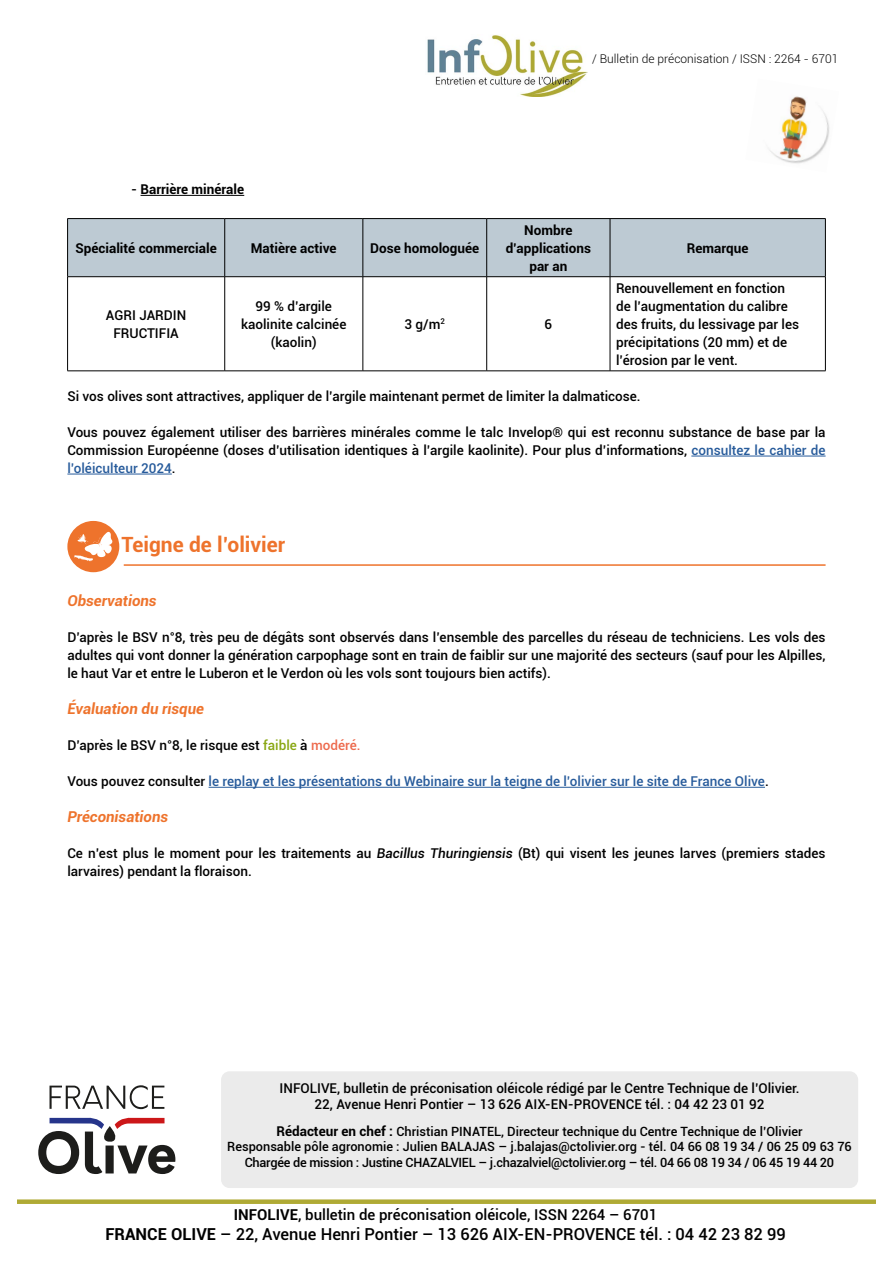
<style>
.page{position:relative;width:893px;height:1263px;background:#fff}
.page>*{position:absolute;margin:0;border:0;box-sizing:border-box;transform-origin:0 0}
.t1{font:700 21px "Roboto";color:#ee732c}
.t2{font:500 16.5px "Roboto";color:#000}
.t3{font:500 15px "Roboto";color:#000}
.t4{font:italic 700 15px "Roboto";color:#ee732c}
.t5{font:500 13.5px/18px "Roboto";color:#000;text-align:center}
.t6{font:500 13.5px "Roboto";color:#275b9b}
.t7{font:700 13.5px/18px "Roboto";color:#000;text-align:center}
.t8{font:500 12.75px/15.3px "Roboto";color:#000;text-align:center}
.t9{font:300 12px "Roboto";color:#000}
.s1{font-weight:500}
.s2{color:#275b9b}
.s3{color:#89a712}
.s4{color:#ed6a4d}
.s5{color:#000}
.s6{font-style:italic}
.s7{font-weight:700;font-size:13.5px}
.s8{font-weight:700}
</style>
<div class="page">
<div style="left:221px;top:1071px;width:637px;height:117px;background:#ebebeb;border-radius:9px"></div>
<img style="left:427px;top:35px;width:161px;height:62px">
<img style="left:769px;top:96px;width:61px;height:68px">
<svg style="left:38px;top:1117px;width:137px;height:57px"></svg>
<svg style="left:50px;top:1085px;width:114px;height:24px"></svg>
<div style="left:17px;top:1199px;width:859px;height:5px;background:#afaa35"></div>
<hr style="left:141px;top:195px;width:103px;height:1px;background:#000">
<hr style="left:691px;top:456px;width:135px;height:1px;background:#275b9b">
<hr style="left:67px;top:474px;width:105px;height:1px;background:#275b9b">
<hr style="left:209px;top:787px;width:556px;height:1px;background:#275b9b">
<svg style="left:68px;top:219px;width:757px;height:152px"></svg>
<hr style="left:67px;top:218px;width:158px;height:1px;background:#000">
<hr style="left:67px;top:219px;width:1px;height:57px;background:#000">
<hr style="left:225px;top:218px;width:138px;height:1px;background:#000">
<hr style="left:224px;top:219px;width:1px;height:57px;background:#000">
<hr style="left:363px;top:218px;width:124px;height:1px;background:#000">
<hr style="left:363px;top:219px;width:1px;height:57px;background:#000">
<hr style="left:487px;top:218px;width:123px;height:1px;background:#000">
<hr style="left:486px;top:219px;width:1px;height:57px;background:#000">
<hr style="left:610px;top:218px;width:216px;height:1px;background:#000">
<hr style="left:610px;top:219px;width:1px;height:57px;background:#000">
<hr style="left:825px;top:219px;width:1px;height:57px;background:#000">
<hr style="left:67px;top:276px;width:158px;height:1px;background:#000">
<hr style="left:67px;top:277px;width:1px;height:94px;background:#000">
<hr style="left:225px;top:276px;width:138px;height:1px;background:#000">
<hr style="left:224px;top:277px;width:1px;height:94px;background:#000">
<hr style="left:363px;top:276px;width:124px;height:1px;background:#000">
<hr style="left:363px;top:277px;width:1px;height:94px;background:#000">
<hr style="left:487px;top:276px;width:123px;height:1px;background:#000">
<hr style="left:486px;top:277px;width:1px;height:94px;background:#000">
<hr style="left:610px;top:276px;width:216px;height:1px;background:#000">
<hr style="left:610px;top:277px;width:1px;height:94px;background:#000">
<hr style="left:825px;top:277px;width:1px;height:94px;background:#000">
<hr style="left:67px;top:371px;width:158px;height:1px;background:#000">
<hr style="left:225px;top:371px;width:138px;height:1px;background:#000">
<hr style="left:363px;top:371px;width:124px;height:1px;background:#000">
<hr style="left:487px;top:371px;width:123px;height:1px;background:#000">
<hr style="left:610px;top:371px;width:216px;height:1px;background:#000">
<hr style="left:124px;top:564px;width:702px;height:2px;background:#ee732c">
<div style="left:67px;top:521px;width:52px;height:51px;background:#ee732c;border-radius:50%"></div>
<svg style="left:74px;top:532px;width:38px;height:29px"></svg>
<p class="t9" style="left:592px;top:50px;width:248px">/ Bulletin de préconisation / ISSN : 2264 - 6701</p>
<p class="t7" style="left:131px;top:180px;width:115px"><span class="s1">-</span> Barrière minérale</p>
<p class="t7" style="left:76px;top:238px;width:143px">Spécialité commerciale</p>
<p class="t7" style="left:251px;top:238px;width:87px">Matière active</p>
<p class="t7" style="left:370px;top:238px;width:111px">Dose homologuée</p>
<p class="t7" style="left:506px;top:220px;width:87px">Nombre d’applications par an</p>
<p class="t7" style="left:687px;top:238px;width:63px">Remarque</p>
<p class="t5" style="left:616px;top:278px;width:185px;text-align:left">Renouvellement en fonction de l’augmentation du calibre des fruits, du lessivage par les précipitations (20 mm) et de l’érosion par le vent.</p>
<p class="t5" style="left:67px;top:387px;width:575px">Si vos olives sont attractives, appliquer de l’argile maintenant permet de limiter la dalmaticose.</p>
<p class="t5" style="left:67px;top:423px;width:760px;text-align:justify">Vous pouvez également utiliser des barrières minérales comme le talc Invelop® qui est reconnu substance de base par la Commission Européenne (doses d’utilisation identiques à l’argile kaolinite). Pour plus d’informations, <span class="s2">consultez le cahier de l’oléiculteur 2024</span>.</p>
<p class="t5" style="left:106px;top:305px;width:82px">AGRI JARDIN<br>FRUCTIFIA</p>
<p class="t5" style="left:241px;top:296px;width:107px">99 % d’argile kaolinite calcinée (kaolin)</p>
<p class="t5" style="left:405px;top:314px;width:42px">3 g/m<sup>2</sup></p>
<p class="t5" style="left:544px;top:314px;width:9px">6</p>
<h1 class="t1" style="left:121px;top:530px;width:165px">Teigne de l’olivier</h1>
<p class="t4" style="left:67px;top:590px;width:91px">Observations</p>
<p class="t5" style="left:67px;top:628px;width:760px;text-align:justify">D’après le BSV n°8, très peu de dégâts sont observés dans l’ensemble des parcelles du réseau de techniciens. Les vols des adultes qui vont donner la génération carpophage sont en train de faiblir sur une majorité des secteurs (sauf pour les Alpilles, le haut Var et entre le Luberon et le Verdon où les vols sont toujours bien actifs).</p>
<p class="t4" style="left:67px;top:698px;width:138px">Évaluation du risque</p>
<p class="t5" style="left:67px;top:736px;width:295px">D’après le BSV n°8, le risque est <span class="s3">faible</span> à <span class="s4">modéré.</span></p>
<p class="t6" style="left:67px;top:772px;width:703px"><span class="s5">Vous pouvez consulter</span> le replay et les présentations du Webinaire sur la teigne de l’olivier sur le site de France Olive<span class="s5">.</span></p>
<p class="t4" style="left:67px;top:806px;width:102px">Préconisations</p>
<p class="t5" style="left:67px;top:844px;width:760px;text-align:left">Ce n’est plus le moment pour les traitements au <span class="s6">Bacillus Thuringiensis</span> (Bt) qui visent les jeunes larves (premiers stades larvaires) pendant la floraison.</p>
<p class="t5" style="left:280px;top:1080px;width:521px;line-height:16.2px">INFOLIVE, bulletin de préconisation oléicole rédigé par le Centre Technique de l’Olivier.<br>22, Avenue Henri Pontier – 13 626 AIX-EN-PROVENCE tél. : 04 42 23 01 92</p>
<p class="t8" style="left:227px;top:1123px;width:626px"><span class="s7">Rédacteur en chef :</span> Christian PINATEL, Directeur technique du Centre Technique de l’Olivier<br>Responsable pôle agronomie : Julien BALAJAS – j.balajas@ctolivier.org - tél. 04 66 08 19 34 / 06 25 09 63 76<br>Chargée de mission : Justine CHAZALVIEL – j.chazalviel@ctolivier.org – tél. 04 66 08 19 34 / 06 45 19 44 20</p>
<p class="t3" style="left:234px;top:1204px;width:425px"><span class="s8">INFOLIVE</span>, bulletin de préconisation oléicole, ISSN 2264 – 6701</p>
<p class="t2" style="left:105px;top:1222px;width:682px"><span class="s8">FRANCE OLIVE</span> – 22, Avenue Henri Pontier – 13 626 AIX-EN-PROVENCE tél. : 04 42 23 82 99</p>
</div>
